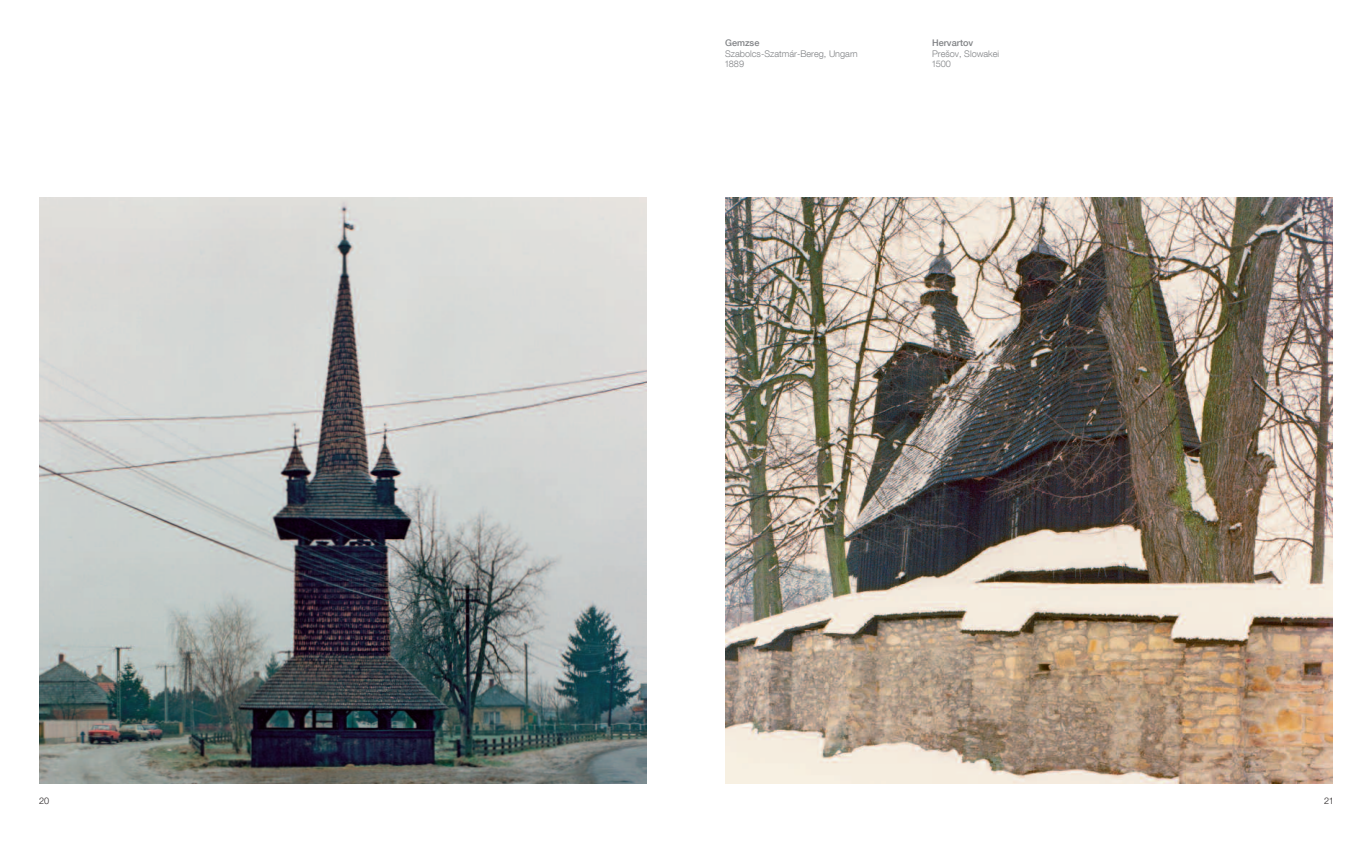
<style>
.page{position:relative;width:1372px;height:844px;background:#fff}
.page>*{position:absolute;margin:0;border:0;box-sizing:border-box;transform-origin:0 0}
.t1{font:300 9.1px/10.5px "Helvetica Neue LT Com";color:#808285}
.t2{font:500 9.1px "Helvetica Neue LT Com";color:#808285}
.t3{font:300 9.1px "Helvetica Neue";color:#231f20}
</style>
<div class="page">
<img style="left:726px;top:198px;width:606px;height:585px">
<img style="left:40px;top:198px;width:606px;height:585px">
<p class="t3" style="left:39px;top:797px;width:12px">20</p>
<p class="t2" style="left:725px;top:40px;width:36px">Gemzse</p>
<p class="t1" style="left:724px;top:50px;width:135px">Szabolcs-Szatmár-Bereg, Ungarn<br>1889</p>
<p class="t2" style="left:932px;top:40px;width:43px">Hervartov</p>
<p class="t1" style="left:931px;top:50px;width:69px">Prešov, Slowakei<br>1500</p>
<p class="t3" style="left:1324px;top:797px;width:11px">21</p>
</div>
